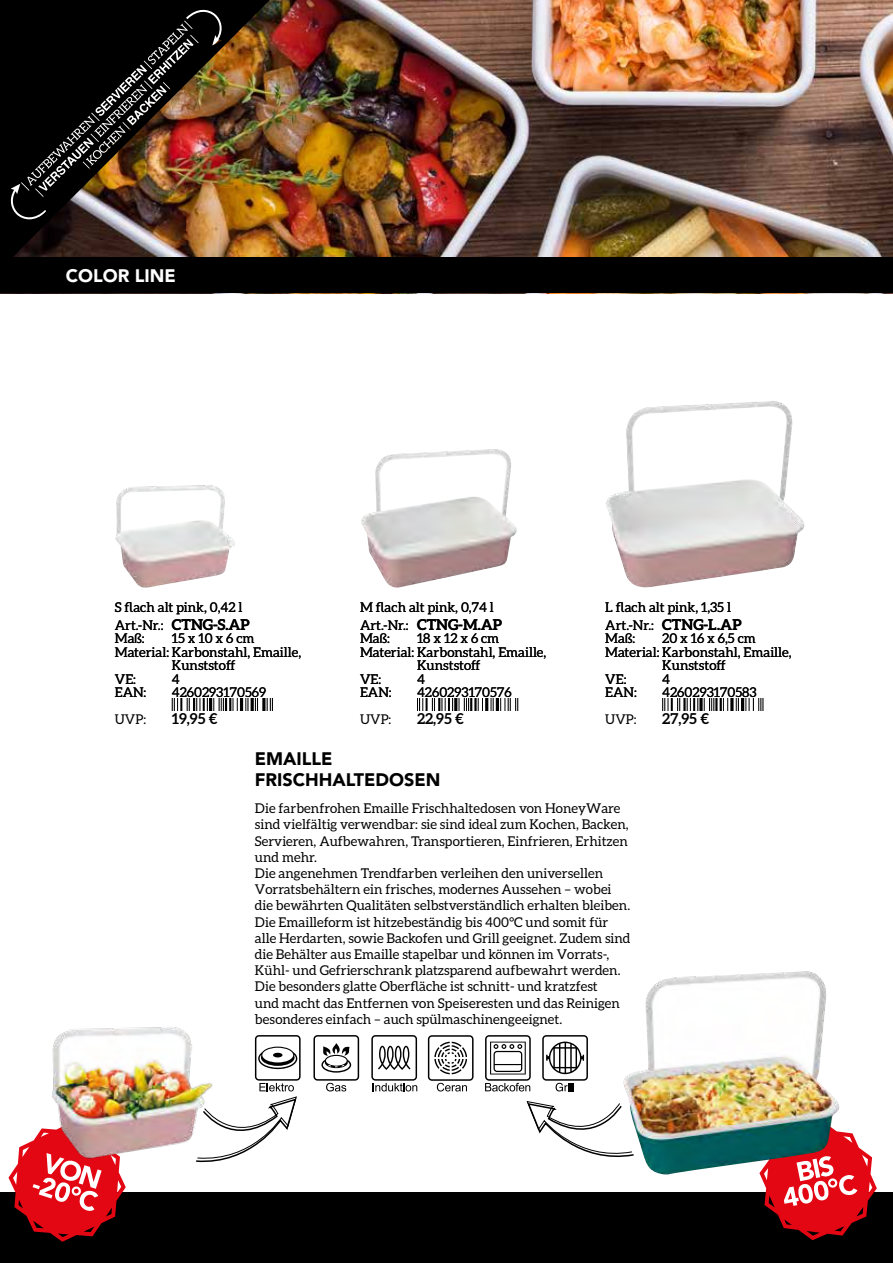
<style>
.page{position:relative;width:893px;height:1263px;background:#fff}
.page>*{position:absolute;margin:0;border:0;box-sizing:border-box;transform-origin:0 0}
.t1{font:900 18px/21.6px "Avenir LT Std";color:#000}
.t2{font:900 18px "Avenir LT Std";color:#fff}
.t3{font:700 15px "Aleo";color:#000}
.t4{font:13.5px/16.2px "Aleo";color:#000}
.s1{font-weight:700;font-size:15px}
</style>
<div class="page">
<div style="left:0;top:1192px;width:893px;height:71px;background:#000"></div>
<img style="left:270px;top:0;width:623px;height:257px">
<img style="left:115px;top:485px;width:120px;height:103px">
<img style="left:361px;top:449px;width:156px;height:139px">
<img style="left:606px;top:401px;width:199px;height:187px">
<svg style="left:428px;top:1035px;width:46px;height:56px"></svg>
<svg style="left:313px;top:1035px;width:46px;height:56px"></svg>
<svg style="left:371px;top:1035px;width:46px;height:56px"></svg>
<svg style="left:542px;top:1035px;width:46px;height:56px"></svg>
<svg style="left:485px;top:1035px;width:46px;height:56px"></svg>
<img style="left:0;top:0;width:270px;height:257px">
<img style="left:0;top:0;width:200px;height:193px">
<div style="left:0;top:257px;width:893px;height:36px;background:#000"></div>
<svg style="left:9px;top:1128px;width:113px;height:114px"></svg>
<img style="left:52px;top:1027px;width:143px;height:166px">
<svg style="left:526px;top:1101px;width:97px;height:57px"></svg>
<svg style="left:195px;top:1035px;width:106px;height:128px"></svg>
<svg style="left:760px;top:1132px;width:117px;height:108px"></svg>
<img style="left:623px;top:971px;width:221px;height:203px">
<h1 class="t2" style="left:66px;top:265px;width:111px">COLOR LINE</h1>
<p class="t4" style="left:115px;top:598px;width:137px;line-height:17.7px">S flach alt pink, 0,42 l<br>Art.-Nr.: <span class="s1">CTNG-S.AP</span></p>
<p class="t4" style="left:115px;top:630px;width:31px">Maß:</p>
<p class="t4" style="left:172px;top:630px;width:84px">15 x 10 x 6 cm</p>
<p class="t4" style="left:115px;top:643px;width:188px">Material: Karbonstahl, Emaille,</p>
<p class="t4" style="left:172px;top:657px;width:65px">Kunststoff</p>
<p class="t4" style="left:115px;top:670px;width:23px">VE:</p>
<p class="t4" style="left:172px;top:670px;width:9px">4</p>
<p class="t4" style="left:115px;top:684px;width:33px">EAN:</p>
<p class="t4" style="left:172px;top:684px;width:96px">4260293170569</p>
<p class="t4" style="left:360px;top:598px;width:144px;line-height:17.7px">M flach alt pink, 0,74 l<br>Art.-Nr.: <span class="s1">CTNG-M.AP</span></p>
<p class="t4" style="left:360px;top:630px;width:31px">Maß:</p>
<p class="t4" style="left:417px;top:630px;width:84px">18 x 12 x 6 cm</p>
<p class="t4" style="left:360px;top:643px;width:188px">Material: Karbonstahl, Emaille,</p>
<p class="t4" style="left:417px;top:657px;width:65px">Kunststoff</p>
<p class="t4" style="left:360px;top:670px;width:23px">VE:</p>
<p class="t4" style="left:417px;top:670px;width:9px">4</p>
<p class="t4" style="left:360px;top:684px;width:33px">EAN:</p>
<p class="t4" style="left:417px;top:684px;width:96px">4260293170576</p>
<p class="t4" style="left:605px;top:598px;width:138px;line-height:17.7px">L flach alt pink, 1,35 l<br>Art.-Nr.: <span class="s1">CTNG-L.AP</span></p>
<p class="t4" style="left:605px;top:630px;width:31px">Maß:</p>
<p class="t4" style="left:662px;top:630px;width:95px">20 x 16 x 6,5 cm</p>
<p class="t4" style="left:605px;top:643px;width:188px">Material: Karbonstahl, Emaille,</p>
<p class="t4" style="left:662px;top:657px;width:65px">Kunststoff</p>
<p class="t4" style="left:605px;top:670px;width:23px">VE:</p>
<p class="t4" style="left:662px;top:670px;width:9px">4</p>
<p class="t4" style="left:605px;top:684px;width:33px">EAN:</p>
<p class="t4" style="left:662px;top:684px;width:96px">4260293170583</p>
<p class="t4" style="left:115px;top:711px;width:33px">UVP:</p>
<p class="t3" style="left:172px;top:710px;width:47px">19,95 €</p>
<p class="t4" style="left:360px;top:711px;width:33px">UVP:</p>
<p class="t3" style="left:417px;top:710px;width:49px">22,95 €</p>
<p class="t4" style="left:605px;top:711px;width:33px">UVP:</p>
<p class="t3" style="left:662px;top:710px;width:49px">27,95 €</p>
<h1 class="t1" style="left:255px;top:747px;width:187px">EMAILLE<br>FRISCHHALTEDOSEN</h1>
<p class="t4" style="left:255px;top:800px;width:377px">Die farbenfrohen Emaille Frischhaltedosen von HoneyWare sind vielfältig verwendbar: sie sind ideal zum Kochen, Backen, Servieren, Aufbewahren, Transportieren, Einfrieren, Erhitzen und mehr.<br>Die angenehmen Trendfarben verleihen den universellen Vorratsbehältern ein frisches, modernes Aussehen – wobei die bewährten Qualitäten selbstverständlich erhalten bleiben.<br>Die Emailleform ist hitzebeständig bis 400°C und somit für alle Herdarten, sowie Backofen und Grill geeignet. Zudem sind die Behälter aus Emaille stapelbar und können im Vorrats-, Kühl- und Gefrierschrank platzsparend aufbewahrt werden.<br>Die besonders glatte Oberfläche ist schnitt- und kratzfest<br>und macht das Entfernen von Speiseresten und das Reinigen besonderes einfach – auch spülmaschinengeeignet.</p>
</div>
